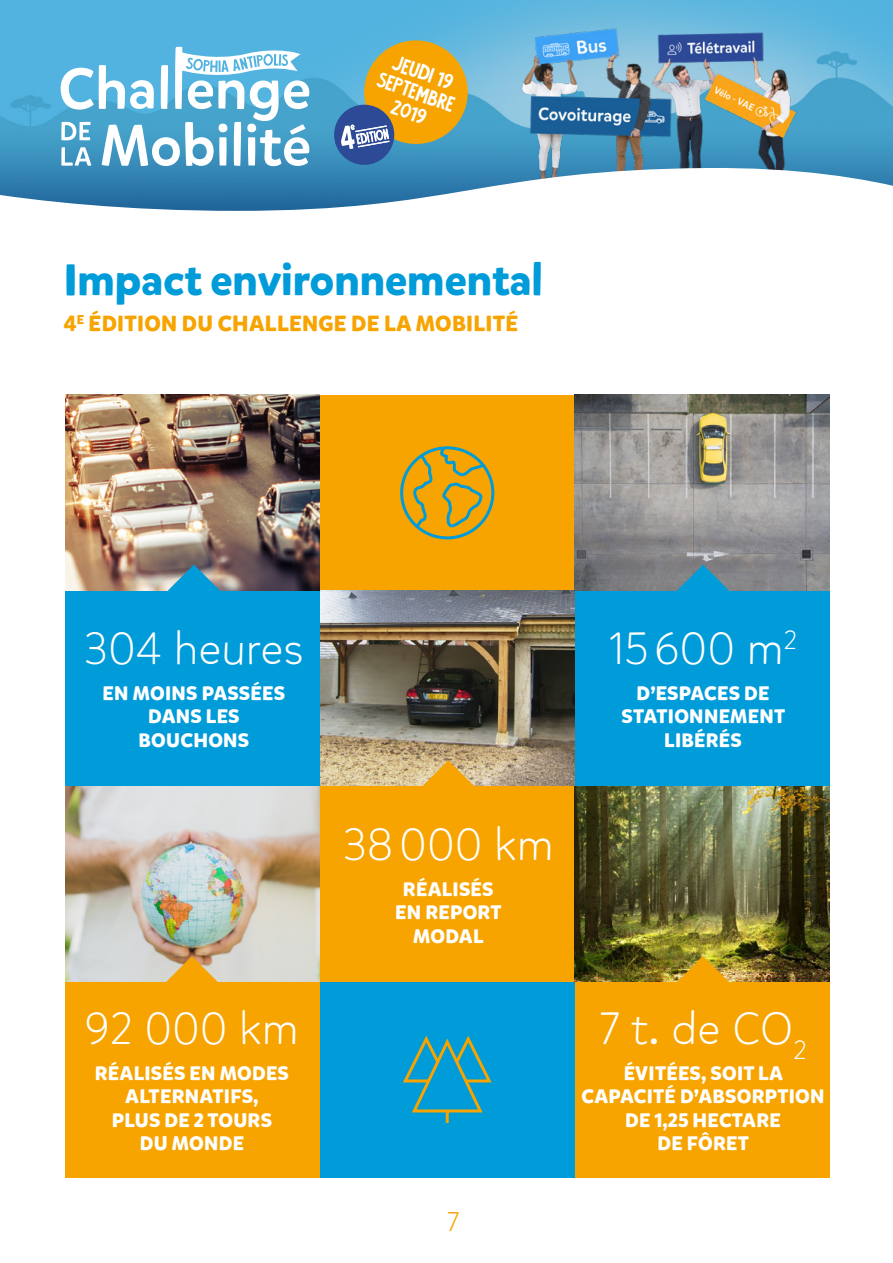
<style>
.page{position:relative;width:893px;height:1263px;background:#fff}
.page>*{position:absolute;margin:0;border:0;box-sizing:border-box;transform-origin:0 0}
.t1{font:300 45px "Mikado";color:#fff}
.t2{font:700 43.65px "Mikado";color:#009bd9}
.t3{font:300 27px "Mikado";color:#f7a400}
.t4{font:700 21.9px "Mikado";letter-spacing:.015em;color:#f7a400}
.t5{font:700 19.5px/23.4px "Mikado";letter-spacing:.015em;color:#fff;text-align:center}
.t6{font:17.4px/20.9px "Alvania";color:#fff;text-align:center}
</style>
<div class="page">
<img style="left:65px;top:395px;width:255px;height:196px">
<div style="left:65px;top:591px;width:255px;height:195px;background:#009bd9"></div>
<img style="left:65px;top:786px;width:255px;height:196px">
<div style="left:65px;top:982px;width:255px;height:196px;background:#f7a400"></div>
<div style="left:320px;top:395px;width:254px;height:196px;background:#f7a400"></div>
<img style="left:320px;top:591px;width:254px;height:195px">
<div style="left:320px;top:786px;width:254px;height:196px;background:#f7a400"></div>
<div style="left:320px;top:982px;width:254px;height:196px;background:#009bd9"></div>
<img style="left:575px;top:395px;width:254px;height:196px">
<div style="left:575px;top:591px;width:254px;height:195px;background:#009bd9"></div>
<img style="left:575px;top:786px;width:254px;height:196px">
<div style="left:575px;top:982px;width:254px;height:196px;background:#f7a400"></div>
<svg style="left:400px;top:446px;width:95px;height:94px"></svg>
<svg style="left:403px;top:1035px;width:89px;height:88px"></svg>
<svg style="left:168px;top:564px;width:52px;height:27px"></svg>
<svg style="left:677px;top:564px;width:52px;height:27px"></svg>
<svg style="left:422px;top:760px;width:52px;height:26px"></svg>
<svg style="left:166px;top:956px;width:52px;height:26px"></svg>
<svg style="left:677px;top:956px;width:52px;height:26px"></svg>
<img style="left:0;top:0;width:893px;height:167px">
<svg style="left:61px;top:46px;width:248px;height:120px"></svg>
<div style="left:265px;top:56px;width:6px;height:8px;background:#fff;border-radius:50%"></div>
<div style="left:334px;top:105px;width:60px;height:60px;background:#2d4a97;border-radius:50%"></div>
<svg style="left:341px;top:34px;width:133px;height:117px;background:#a9a163"></svg>
<img style="left:490px;top:5px;width:319px;height:162px">
<svg style="left:0;top:167px;width:893px;height:44px"></svg>
<p class="t6" style="left:388px;top:51px;width:82px;rotate:19deg">jeudi 19 septembre<br>2019</p>
<h2 class="t2" style="left:64px;top:252px;width:481px">Impact environnemental</h2>
<p class="t4" style="left:64px;top:310px;width:456px">4<sup>E</sup> ÉDITION DU CHALLENGE DE LA MOBILITÉ</p>
<h1 class="t1" style="left:84px;top:622px;width:221px">304 heures</h1>
<p class="t5" style="left:103px;top:682px;width:184px">EN MOINS PASSÉES<br>DANS LES<br>BOUCHONS</p>
<h1 class="t1" style="left:85px;top:1001px;width:215px">92 000 km</h1>
<p class="t5" style="left:95px;top:1062px;width:196px">RÉALISÉS EN MODES<br>ALTERNATIFS,<br>PLUS DE 2 TOURS<br>DU MONDE</p>
<h1 class="t1" style="left:343px;top:817px;width:213px">38000 km</h1>
<p class="t5" style="left:395px;top:878px;width:108px">RÉALISÉS<br>EN REPORT<br>MODAL</p>
<h3 class="t3" style="left:447px;top:1205px;width:14px">7</h3>
<h1 class="t1" style="left:609px;top:622px;width:189px">15600 m<sup>2</sup></h1>
<p class="t5" style="left:621px;top:682px;width:165px">D’ESPACES DE<br>STATIONNEMENT<br>LIBÉRÉS</p>
<h1 class="t1" style="left:599px;top:1001px;width:209px">7 t. de CO<sub>2</sub></h1>
<p class="t5" style="left:581px;top:1062px;width:245px">ÉVITÉES, SOIT LA<br>CAPACITÉ D’ABSORPTION<br>DE 1,25 HECTARE<br>DE FÔRET</p>
</div>
